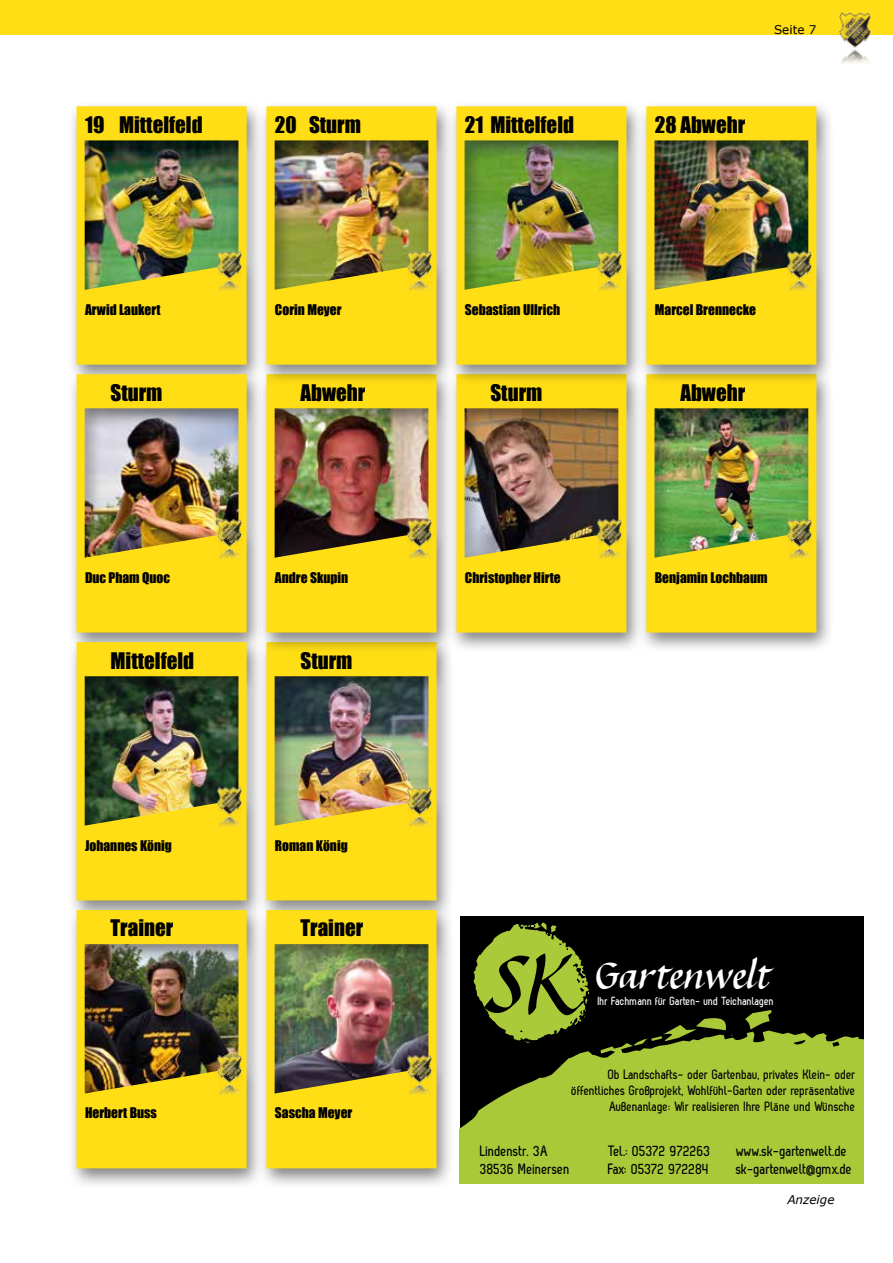
<style>
.page{position:relative;width:893px;height:1263px;background:#fff}
.page>*{position:absolute;margin:0;border:0;box-sizing:border-box;transform-origin:0 0}
.t1{font:700 75px "Espresso";color:#000}
.t2{font:700 35.4px "Espresso";color:#fff}
.t3{font:21px "Impact";color:#000}
.t4{font:700 15px/18px "Zag";color:#000}
.t5{font:13.5px "Impact";color:#000}
.t6{font:700 13.5px/16.2px "Zag";color:#000;text-align:right}
.t7{font:italic 12px "Verdana";color:#000}
.t8{font:12px "Verdana";color:#000}
.t9{font:700 11.85px "Zag";color:#fff}
</style>
<div class="page">
<div style="left:0;top:0;width:893px;height:34px;background:#ffde15"></div>
<img style="left:839px;top:13px;width:31px;height:50px">
<div style="left:460px;top:915px;width:404px;height:268px;background:#000"></div>
<svg style="left:460px;top:1030px;width:404px;height:153px;background:#94af31"></svg>
<svg style="left:745px;top:1010px;width:27px;height:19px"></svg>
<svg style="left:634px;top:1018px;width:98px;height:27px"></svg>
<svg style="left:474px;top:922px;width:115px;height:121px"></svg>
<div style="left:66px;top:99px;width:199px;height:287px;background:#000;opacity:.5"></div>
<img style="left:77px;top:106px;width:170px;height:259px">
<img style="left:218px;top:252px;width:24px;height:39px">
<div style="left:66px;top:367px;width:199px;height:287px;background:#000;opacity:.5"></div>
<img style="left:77px;top:374px;width:170px;height:258px">
<img style="left:218px;top:519px;width:24px;height:40px">
<div style="left:66px;top:635px;width:199px;height:287px;background:#000;opacity:.5"></div>
<img style="left:77px;top:642px;width:170px;height:258px">
<img style="left:218px;top:787px;width:24px;height:40px">
<div style="left:256px;top:635px;width:199px;height:287px;background:#000;opacity:.5"></div>
<img style="left:266px;top:654px;width:171px;height:246px">
<img style="left:407px;top:787px;width:24px;height:40px">
<div style="left:256px;top:367px;width:199px;height:287px;background:#000;opacity:.5"></div>
<img style="left:266px;top:386px;width:171px;height:246px">
<img style="left:407px;top:519px;width:24px;height:40px">
<div style="left:446px;top:367px;width:199px;height:287px;background:#000;opacity:.5"></div>
<img style="left:456px;top:386px;width:170px;height:246px">
<img style="left:597px;top:519px;width:24px;height:40px">
<div style="left:446px;top:99px;width:199px;height:287px;background:#000;opacity:.5"></div>
<img style="left:456px;top:106px;width:170px;height:259px">
<img style="left:597px;top:252px;width:24px;height:39px">
<div style="left:256px;top:903px;width:199px;height:287px;background:#000;opacity:.5"></div>
<img style="left:266px;top:910px;width:171px;height:258px">
<img style="left:407px;top:1055px;width:24px;height:40px">
<div style="left:636px;top:367px;width:199px;height:287px;background:#000;opacity:.5"></div>
<img style="left:646px;top:386px;width:170px;height:246px">
<img style="left:787px;top:519px;width:24px;height:40px">
<div style="left:256px;top:99px;width:199px;height:287px;background:#000;opacity:.5"></div>
<img style="left:266px;top:106px;width:171px;height:259px">
<img style="left:407px;top:252px;width:24px;height:39px">
<div style="left:66px;top:903px;width:199px;height:287px;background:#000;opacity:.5"></div>
<img style="left:77px;top:910px;width:170px;height:258px">
<img style="left:218px;top:1055px;width:24px;height:40px">
<div style="left:636px;top:99px;width:199px;height:287px;background:#000;opacity:.5"></div>
<img style="left:646px;top:106px;width:170px;height:259px">
<img style="left:787px;top:252px;width:24px;height:39px">
<p class="t8" style="left:774px;top:22px;width:44px">Seite 7</p>
<h3 class="t3" style="left:85px;top:108px;width:119px">19 Mittelfeld</h3>
<h3 class="t3" style="left:275px;top:108px;width:87px">20 Sturm</h3>
<h3 class="t3" style="left:465px;top:108px;width:111px">21 Mittelfeld</h3>
<h3 class="t3" style="left:655px;top:108px;width:92px">28 Abwehr</h3>
<p class="t5" style="left:85px;top:299px;width:77px">Arwid Laukert</p>
<p class="t5" style="left:275px;top:299px;width:68px">Corin Meyer</p>
<p class="t5" style="left:465px;top:299px;width:97px">Sebastian Ullrich</p>
<p class="t5" style="left:655px;top:299px;width:103px">Marcel Brennecke</p>
<h3 class="t3" style="left:111px;top:376px;width:53px">Sturm</h3>
<h3 class="t3" style="left:300px;top:376px;width:66px">Abwehr</h3>
<h3 class="t3" style="left:490px;top:376px;width:53px">Sturm</h3>
<h3 class="t3" style="left:680px;top:376px;width:66px">Abwehr</h3>
<p class="t5" style="left:85px;top:567px;width:87px">Duc Pham Quoc</p>
<p class="t5" style="left:275px;top:567px;width:75px">Andre Skupin</p>
<p class="t5" style="left:465px;top:567px;width:97px">Christopher Hirte</p>
<p class="t5" style="left:655px;top:567px;width:114px">Benjamin Lochbaum</p>
<h3 class="t3" style="left:111px;top:644px;width:85px">Mittelfeld</h3>
<h3 class="t3" style="left:300px;top:644px;width:53px">Sturm</h3>
<p class="t5" style="left:85px;top:835px;width:88px">Johannes König</p>
<p class="t5" style="left:275px;top:835px;width:74px">Roman König</p>
<h3 class="t3" style="left:111px;top:912px;width:64px">Trainer</h3>
<h3 class="t3" style="left:300px;top:912px;width:64px">Trainer</h3>
<h1 class="t1" style="left:489px;top:933px;width:93px">SK</h1>
<h2 class="t2" style="left:596px;top:951px;width:177px">Gartenwelt</h2>
<p class="t9" style="left:598px;top:994px;width:178px">Ihr Fachmann für Garten- und Teichanlagen</p>
<p class="t5" style="left:85px;top:1103px;width:73px">Herbert Buss</p>
<p class="t5" style="left:275px;top:1103px;width:79px">Sascha Meyer</p>
<p class="t6" style="left:571px;top:1066px;width:286px">Ob Landschafts- oder Gartenbau, privates Klein- oder öffentliches Großprojekt, Wohlfühl-Garten oder repräsentative<br>Außenanlage: Wir realisieren Ihre Pläne und Wünsche</p>
<p class="t4" style="left:480px;top:1142px;width:91px">Lindenstr. 3A<br>38536 Meinersen</p>
<p class="t4" style="left:608px;top:1142px;width:104px">Tel.: 05372 972263<br>Fax: 05372 972284</p>
<p class="t4" style="left:736px;top:1142px;width:118px">www.sk-gartenwelt.de sk-gartenwelt@gmx.de</p>
<p class="t7" style="left:787px;top:1191px;width:49px">Anzeige</p>
</div>
